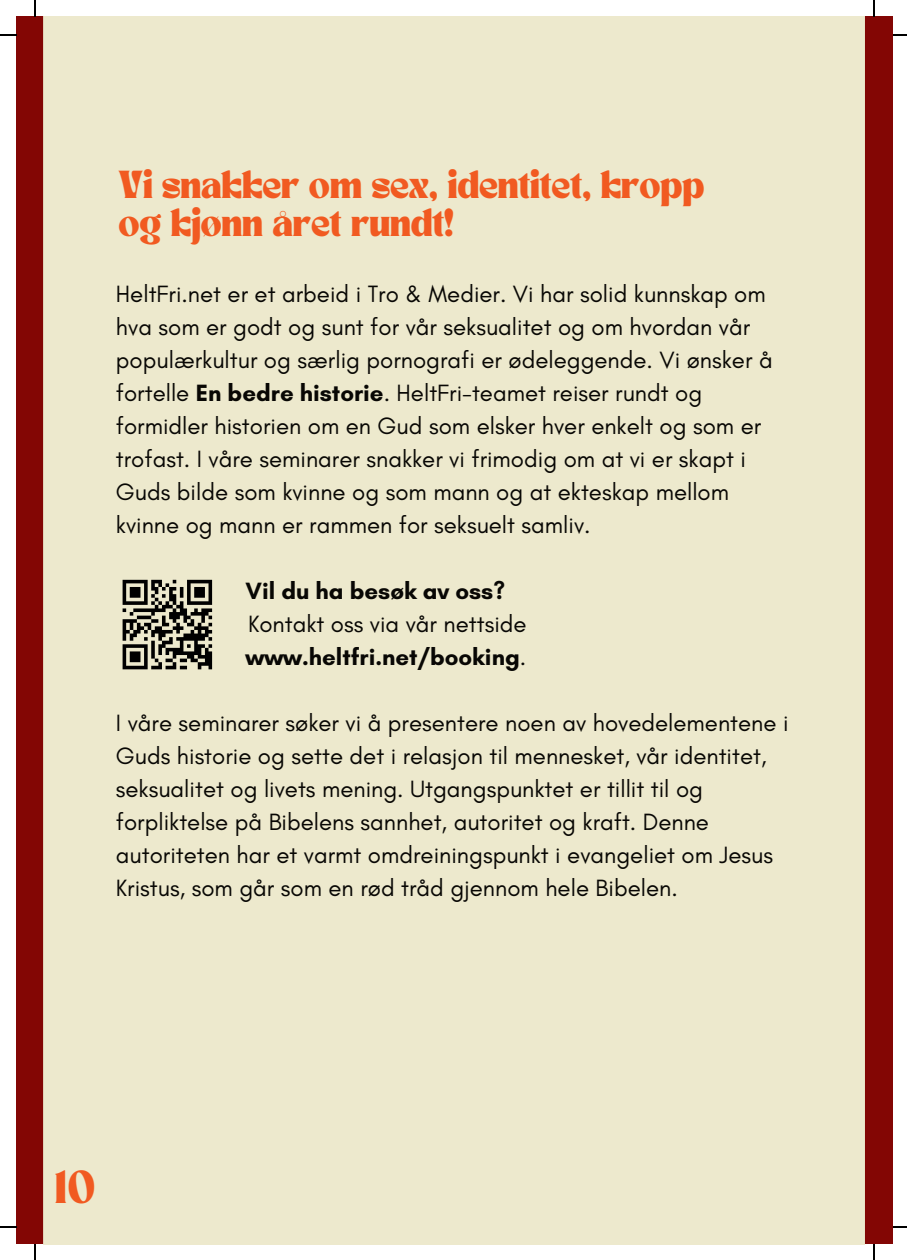
<style>
.page{position:relative;width:907px;height:1260px;background:#fff}
.page>*{position:absolute;margin:0;border:0;box-sizing:border-box;transform-origin:0 0}
.t1{font:32.4px "TANNIMBUS";color:#f15a21}
.t2{font:27.2px/38px "TANNIMBUS";color:#f15a21}
.t3{font:24px/33px "Glacial Indifference";color:#080704}
.t4{font:700 24px "Glacial Indifference";color:#080704}
.s1{font-weight:700}
</style>
<div class="page">
<div style="left:17px;top:17px;width:876px;height:1227px;background:#830604"></div>
<div style="left:43px;top:16px;width:822px;height:1228px;background:#ede9cd"></div>
<div style="left:115px;top:572px;width:104px;height:104px;background:#ede9cd"></div>
<svg style="left:123px;top:579px;width:89px;height:90px"></svg>
<svg style="left:35px;top:0;width:1px;height:16px"></svg>
<svg style="left:0;top:34px;width:17px;height:2px"></svg>
<svg style="left:873px;top:0;width:2px;height:16px"></svg>
<svg style="left:893px;top:34px;width:14px;height:2px"></svg>
<svg style="left:35px;top:1244px;width:1px;height:15px"></svg>
<svg style="left:0;top:1225px;width:17px;height:2px"></svg>
<svg style="left:873px;top:1244px;width:2px;height:15px"></svg>
<svg style="left:893px;top:1226px;width:14px;height:1px"></svg>
<p class="t2" style="left:118px;top:170px;width:587px">Vi snakker om sex, identitet, kropp og kjønn året rundt!</p>
<p class="t3" style="left:116px;top:277px;width:658px">HeltFri.net er et arbeid i Tro &amp; Medier. Vi har solid kunnskap om hva som er godt og sunt for vår seksualitet og om hvordan vår populærkultur og særlig pornografi er ødeleggende. Vi ønsker å fortelle <span class="s1">En bedre historie</span>. HeltFri-teamet reiser rundt og formidler historien om en Gud som elsker hver enkelt og som er trofast. I våre seminarer snakker vi frimodig om at vi er skapt i Guds bilde som kvinne og som mann og at ekteskap mellom kvinne og mann er rammen for seksuelt samliv.</p>
<p class="t4" style="left:245px;top:575px;width:261px">Vil du ha besøk av oss?</p>
<p class="t3" style="left:245px;top:607px;width:282px">Kontakt oss via vår nettside <span class="s1">www.heltfri.net/booking</span>.</p>
<p class="t3" style="left:116px;top:706px;width:674px">I våre seminarer søker vi å presentere noen av hovedelementene i Guds historie og sette det i relasjon til mennesket, vår identitet, seksualitet og livets mening. Utgangspunktet er tillit til og forpliktelse på Bibelens sannhet, autoritet og kraft. Denne autoriteten har et varmt omdreiningspunkt i evangeliet om Jesus Kristus, som går som en rød tråd gjennom hele Bibelen.</p>
<h1 class="t1" style="left:55px;top:1172px;width:42px">10</h1>
</div>
